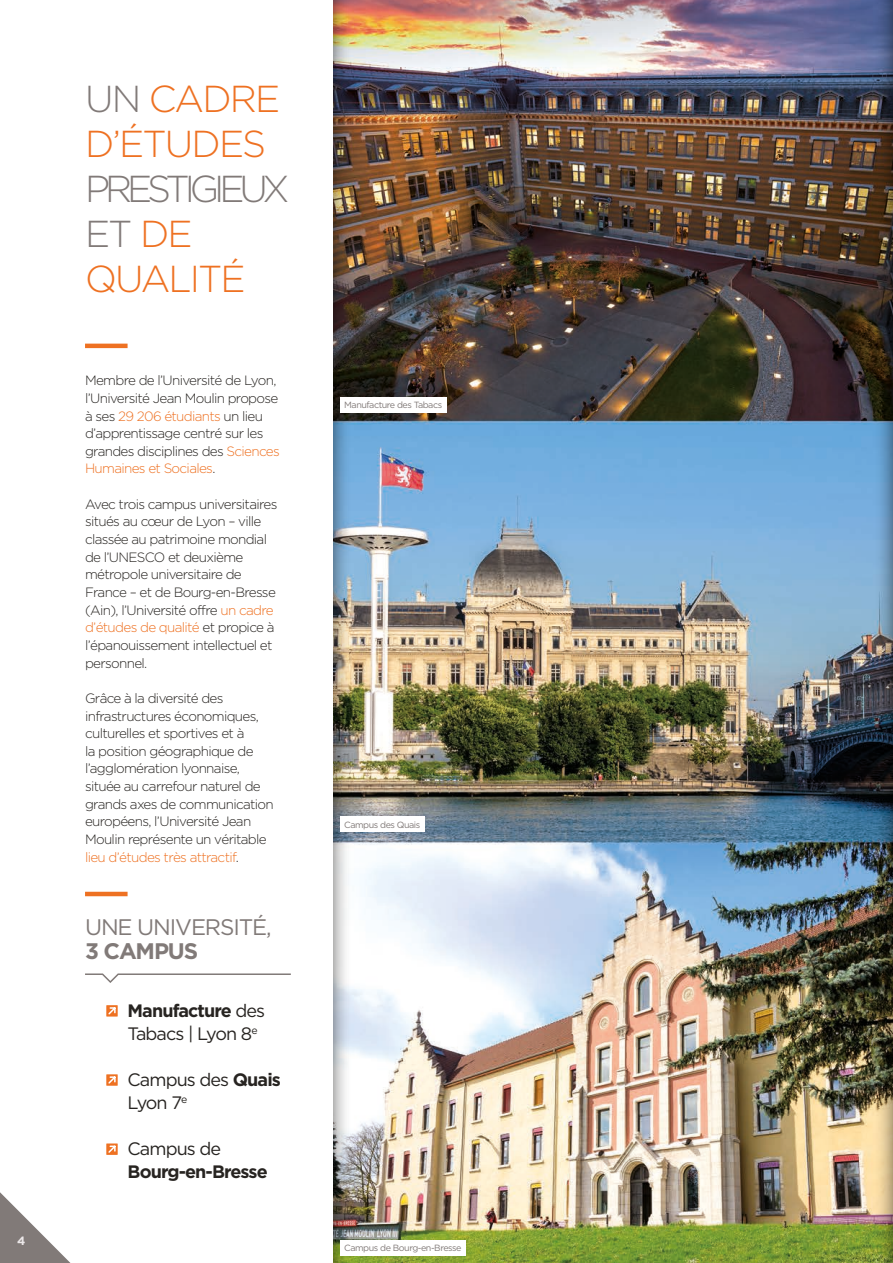
<style>
.page{position:relative;width:893px;height:1263px;background:#fff}
.page>*{position:absolute;margin:0;border:0;box-sizing:border-box;transform-origin:0 0}
.TITRE{font:300 37.5px/45px "Gotham";letter-spacing:-.05em;color:#ee7122}
.SousTitre{font:22.5px/24px "Gotham";letter-spacing:-.05em;color:#817a78}
.Listes{font:18px/23.1px "Gotham";letter-spacing:-.05em;color:#272421}
.Listes-2{font:700 18px/23.1px "Gotham";letter-spacing:-.05em;color:#272421}
.TEXTE{font:300 13.5px/17.7px "Gotham";letter-spacing:-.05em;color:#272421}
.t1{font:700 12px "Gotham";color:#ece8e9}
.t2{font:9px "Gotham";letter-spacing:-.05em;color:#817a78}
.s1{color:#817a78}
.s2{color:#ee7122}
.s3{font-weight:700}
.s4{font-weight:400}
</style>
<div class="page">
<div style="left:332px;top:0;width:561px;height:1263px;background:#1d1d1b;opacity:.75"></div>
<hr style="left:85px;top:344px;width:43px;height:4px;background:#ee7122">
<hr style="left:85px;top:892px;width:43px;height:4px;background:#ee7122">
<svg style="left:85px;top:973px;width:206px;height:10px"></svg>
<svg style="left:106px;top:1005px;width:12px;height:11px"></svg>
<svg style="left:107px;top:1006px;width:10px;height:10px"></svg>
<svg style="left:106px;top:1074px;width:12px;height:12px"></svg>
<svg style="left:107px;top:1075px;width:10px;height:10px"></svg>
<svg style="left:106px;top:1143px;width:12px;height:12px"></svg>
<svg style="left:107px;top:1144px;width:10px;height:10px"></svg>
<div style="left:340px;top:398px;width:106px;height:15px;background:#fff"></div>
<div style="left:340px;top:817px;width:85px;height:15px;background:#fff"></div>
<div style="left:340px;top:1241px;width:126px;height:15px;background:#fff"></div>
<svg style="left:0;top:1192px;width:71px;height:71px"></svg>
<p class="t1" style="left:17px;top:1233px;width:10px">4</p>
<p class="TITRE" style="left:85px;top:76px;width:206px"><span class="s1">UN</span> CADRE<br>D’ÉTUDES<br><span class="s1">PRESTIGIEUX<br>ET</span> DE<br>QUALITÉ</p>
<p class="TEXTE" style="left:85px;top:371px;width:196px">Membre de l’Université de Lyon, l’Université Jean Moulin propose à ses <span class="s2">29 206 étudiants</span> un lieu d’apprentissage centré sur les grandes disciplines des <span class="s2">Sciences<br>Humaines et Sociales</span>.</p>
<p class="TEXTE" style="left:85px;top:495px;width:194px">Avec trois campus universitaires situés au cœur de Lyon – ville classée au patrimoine mondial de l’UNESCO et deuxième métropole universitaire de<br>France – et de Bourg-en-Bresse (Ain), l’Université offre <span class="s2">un cadre d’études de qualité</span> et propice à l’épanouissement intellectuel et personnel.</p>
<p class="TEXTE" style="left:85px;top:689px;width:190px">Grâce à la diversité des infrastructures économiques, culturelles et sportives et à<br>la position géographique de l’agglomération lyonnaise, située au carrefour naturel de grands axes de communication européens, l’Université Jean<br>Moulin représente un véritable <span class="s2">lieu d’études très attractif</span>.</p>
<p class="SousTitre" style="left:85px;top:915px;width:188px">UNE UNIVERSITÉ,<br><span class="s3">3 CAMPUS</span></p>
<p class="Listes" style="left:128px;top:998px;width:139px"><span class="s3">Manufacture</span> des<br>Tabacs | Lyon 8<sup>e</sup></p>
<p class="Listes" style="left:128px;top:1067px;width:155px">Campus des <span class="s3">Quais<br></span>Lyon 7<sup>e</sup></p>
<p class="Listes-2" style="left:128px;top:1136px;width:142px"><span class="s4">Campus de<br></span>Bourg-en-Bresse</p>
<p class="t2" style="left:344px;top:400px;width:100px">Manufacture des Tabacs</p>
<p class="t2" style="left:344px;top:819px;width:78px">Campus des Quais</p>
<p class="t2" style="left:344px;top:1243px;width:119px">Campus de Bourg-en-Bresse</p>
</div>
